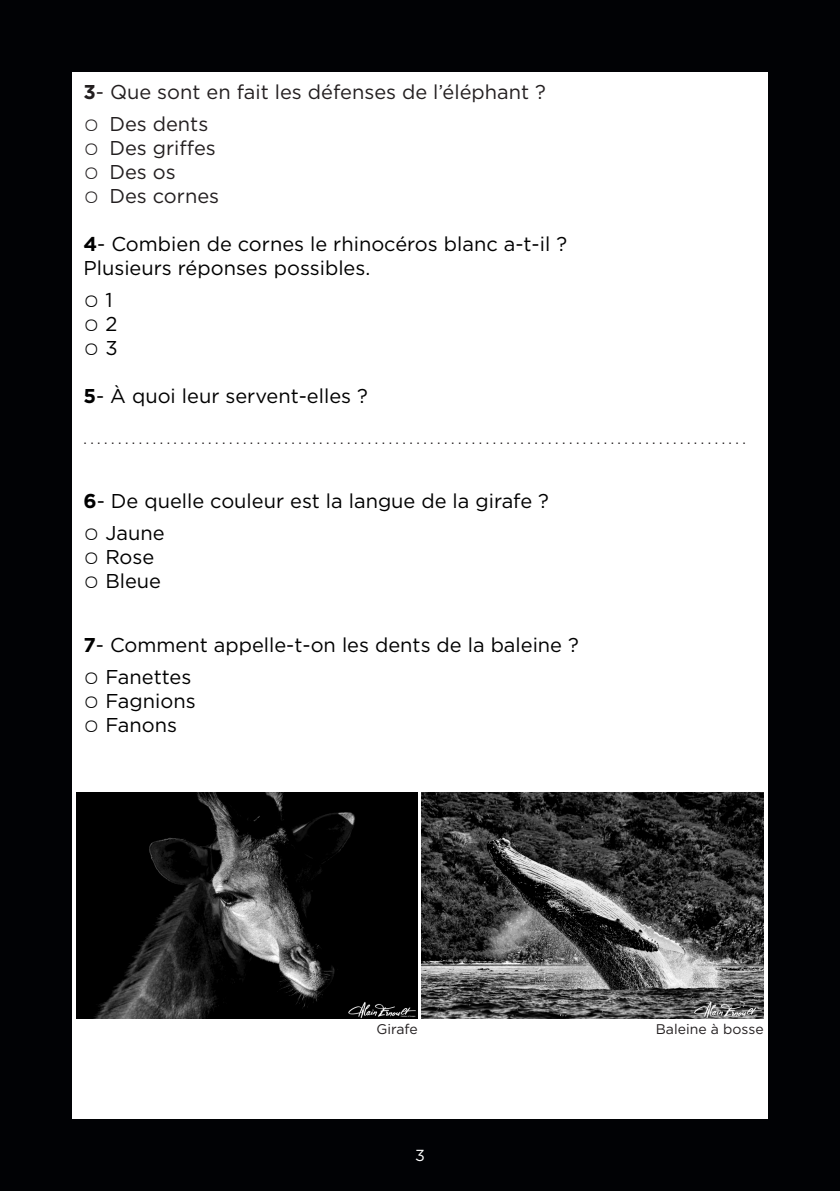
<style>
.page{position:relative;width:840px;height:1191px;background:#fff}
.page>*{position:absolute;margin:0;border:0;box-sizing:border-box;transform-origin:0 0}
.t1{font:20px "Gotham";color:#000}
.t2{font:20px "Gotham";color:#231f20}
.t3{font:16px "Gotham";color:#fff}
.t4{font:14px "Gotham";color:#231f20}
.s1{font-weight:700}
</style>
<div class="page">
<div style="left:0;top:0;width:839px;height:1191px;background:#010205"></div>
<div style="left:72px;top:72px;width:695px;height:1047px;background:#fff"></div>
<img style="left:76px;top:792px;width:341px;height:226px">
<img style="left:421px;top:792px;width:342px;height:226px">
<p class="t2" style="left:83px;top:79px;width:464px"><span class="s1">3</span>- Que sont en fait les défenses de l’éléphant ?</p>
<p class="t2" style="left:83px;top:111px;width:126px">○ Des dents</p>
<p class="t2" style="left:83px;top:135px;width:134px">○ Des griffes</p>
<p class="t2" style="left:83px;top:159px;width:94px">○ Des os</p>
<p class="t2" style="left:83px;top:183px;width:137px">○ Des cornes</p>
<p class="t1" style="left:83px;top:231px;width:485px"><span class="s1">4</span>- Combien de cornes le rhinocéros blanc a-t-il ?</p>
<p class="t1" style="left:83px;top:255px;width:288px">Plusieurs réponses possibles.</p>
<p class="t1" style="left:83px;top:287px;width:31px">○ 1</p>
<p class="t1" style="left:83px;top:311px;width:35px">○ 2</p>
<p class="t1" style="left:83px;top:335px;width:36px">○ 3</p>
<p class="t1" style="left:83px;top:383px;width:286px"><span class="s1">5</span>- À quoi leur servent-elles ?</p>
<p class="t4" style="left:83px;top:430px;width:663px">................................................................................................</p>
<p class="t1" style="left:83px;top:488px;width:467px"><span class="s1">6</span>- De quelle couleur est la langue de la girafe ?</p>
<p class="t1" style="left:83px;top:520px;width:83px">○ Jaune</p>
<p class="t1" style="left:83px;top:544px;width:72px">○ Rose</p>
<p class="t1" style="left:83px;top:568px;width:79px">○ Bleue</p>
<p class="t1" style="left:83px;top:632px;width:496px"><span class="s1">7</span>- Comment appelle-t-on les dents de la baleine ?</p>
<p class="t1" style="left:83px;top:664px;width:109px">○ Fanettes</p>
<p class="t1" style="left:83px;top:688px;width:114px">○ Fagnions</p>
<p class="t1" style="left:83px;top:712px;width:95px">○ Fanons</p>
<p class="t4" style="left:376px;top:1020px;width:43px">Girafe</p>
<p class="t4" style="left:655px;top:1020px;width:109px">Baleine à bosse</p>
<p class="t3" style="left:415px;top:1144px;width:11px">3</p>
</div>
